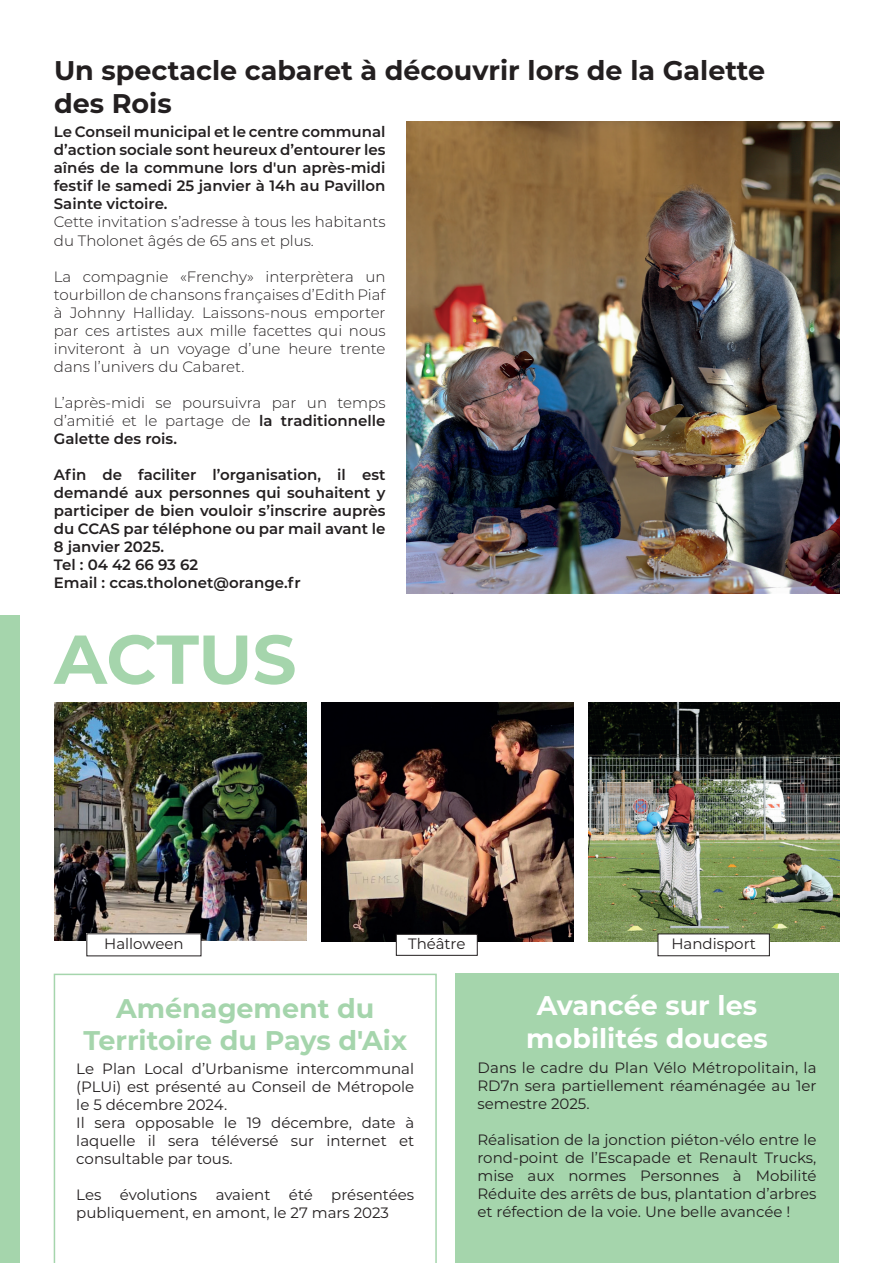
<style>
.page{position:relative;width:893px;height:1263px;background:#fff}
.page>*{position:absolute;margin:0;border:0;box-sizing:border-box;transform-origin:0 0}
.t1{font:700 69px "Montserrat";letter-spacing:-.01em;color:#a5d5ac}
.t2{font:700 27px/32.4px "Montserrat";color:#231f20}
.t3{font:700 27px/32.4px "Montserrat";color:#a5d5ac;text-align:center}
.t4{font:700 27px/32.4px "Montserrat";color:#fff;text-align:center}
.t5{font:15px/18px "Montserrat";color:#231f20}
.t6{font:300 15px/18px "Montserrat";color:#231f20;text-align:justify}
.t7{font:600 15px/18px "Montserrat";color:#231f20;text-align:justify}
.s1{font-weight:600}
</style>
<div class="page">
<svg style="left:54px;top:974px;width:383px;height:289px"></svg>
<div style="left:455px;top:974px;width:384px;height:289px;background:#a5d5ac"></div>
<div style="left:0;top:615px;width:19px;height:648px;background:#a5d5ac"></div>
<img style="left:407px;top:122px;width:432px;height:472px">
<img style="left:54px;top:703px;width:252px;height:238px">
<img style="left:321px;top:703px;width:253px;height:239px">
<img style="left:589px;top:703px;width:250px;height:239px">
<div style="left:87px;top:934px;width:114px;height:22px;background:#fff"></div>
<div style="left:396px;top:934px;width:81px;height:21px;background:#fff"></div>
<div style="left:396px;top:934px;width:81px;height:21px;border:1px solid #231f20"></div>
<div style="left:658px;top:934px;width:111px;height:22px;background:#fff"></div>
<h2 class="t2" style="left:54px;top:53px;width:713px">Un spectacle cabaret à découvrir lors de la Galette des Rois</h2>
<p class="t7" style="left:54px;top:122px;width:333px">Le Conseil municipal et le centre communal d’action sociale sont heureux d’entourer les aînés de la commune lors d'un après-midi festif le samedi 25 janvier à 14h au Pavillon Sainte victoire.</p>
<p class="t6" style="left:54px;top:213px;width:333px">Cette invitation s’adresse à tous les habitants du Tholonet âgés de 65 ans et plus.</p>
<p class="t6" style="left:54px;top:267px;width:333px">La compagnie «Frenchy» interprètera un tourbillon de chansons françaises d’Edith Piaf à Johnny Halliday. Laissons-nous emporter par ces artistes aux mille facettes qui nous inviteront à un voyage d’une heure trente dans l’univers du Cabaret.</p>
<p class="t6" style="left:54px;top:393px;width:333px">L’après-midi se poursuivra par un temps d’amitié et le partage de <span class="s1">la traditionnelle Galette des rois.</span></p>
<p class="t7" style="left:54px;top:464px;width:333px;text-align:left">Afin de faciliter l’organisation, il est demandé aux personnes qui souhaitent y participer de bien vouloir s’inscrire auprès du CCAS par téléphone ou par mail avant le 8 janvier 2025.<br>Tel : 04 42 66 93 62<br>Email : ccas.tholonet@orange.fr</p>
<h1 class="t1" style="left:54px;top:610px;width:244px">ACTUS</h1>
<p class="t5" style="left:104px;top:934px;width:81px">Halloween</p>
<p class="t5" style="left:408px;top:934px;width:59px">Théâtre</p>
<p class="t5" style="left:671px;top:934px;width:86px">Handisport</p>
<h2 class="t3" style="left:83px;top:990px;width:325px">Aménagement du<br>Territoire du Pays d'Aix</h2>
<p class="t5" style="left:76px;top:1059px;width:339px">Le Plan Local d’Urbanisme intercommunal (PLUi) est présenté au Conseil de Métropole le 5 décembre 2024.<br>Il sera opposable le 19 décembre, date à laquelle il sera téléversé sur internet et consultable par tous.</p>
<p class="t5" style="left:76px;top:1185px;width:339px">Les évolutions avaient été présentées publiquement, en amont, le 27 mars 2023</p>
<h2 class="t4" style="left:526px;top:988px;width:243px">Avancée sur les mobilités douces</h2>
<p class="t5" style="left:477px;top:1058px;width:341px;text-align:justify">Dans le cadre du Plan Vélo Métropolitain, la RD7n sera partiellement réaménagée au 1er semestre 2025.</p>
<p class="t5" style="left:477px;top:1130px;width:341px;text-align:justify">Réalisation de la jonction piéton-vélo entre le rond-point de l’Escapade et Renault Trucks, mise aux normes Personnes à Mobilité Réduite des arrêts de bus, plantation d’arbres et réfection de la voie. Une belle avancée !</p>
</div>
